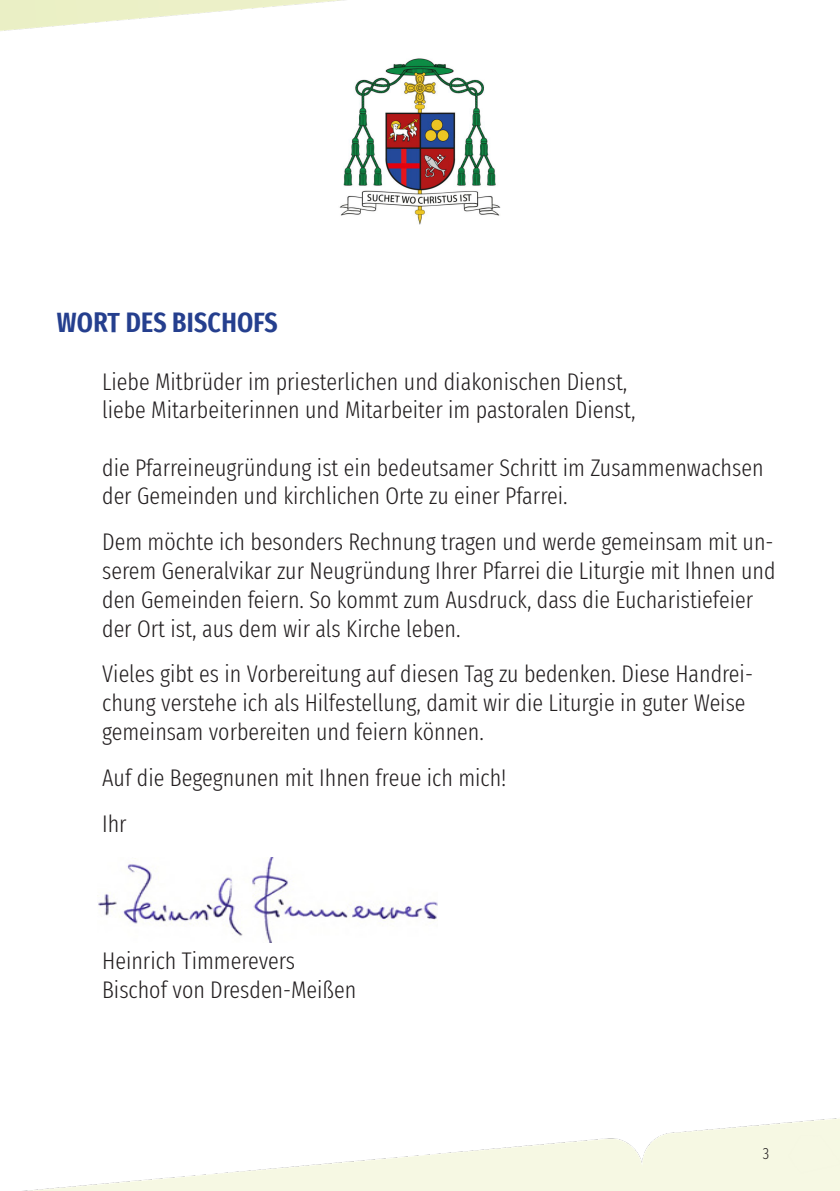
<style>
.page{position:relative;width:840px;height:1191px;background:#fff}
.page>*{position:absolute;margin:0;border:0;box-sizing:border-box;transform-origin:0 0}
.Erste_Hauptüberschri{font:600 extra-condensed 28px "Fira Sans";letter-spacing:.01em;color:#253f8e}
.Fließtext{font:300 extra-condensed 24px/28.8px "Fira Sans";color:#231f20}
.t1{font:300 extra-condensed 16px "Fira Sans";color:#231f20}
</style>
<div class="page">
<img style="left:0;top:0;width:345px;height:31px">
<img style="left:23px;top:1118px;width:816px;height:73px">
<img style="left:339px;top:58px;width:162px;height:166px">
<img style="left:98px;top:857px;width:339px;height:86px">
<p class="Erste_Hauptüberschri" style="left:57px;top:300px;width:222px">WORT DES BISCHOFS</p>
<p class="Fließtext" style="left:102px;top:367px;width:534px">Liebe Mitbrüder im priesterlichen und diakonischen Dienst, liebe Mitarbeiterinnen und Mitarbeiter im pastoralen Dienst,</p>
<p class="Fließtext" style="left:102px;top:453px;width:662px">die Pfarreineugründung ist ein bedeutsamer Schritt im Zusammenwachsen der Gemeinden und kirchlichen Orte zu einer Pfarrei.</p>
<p class="Fließtext" style="left:102px;top:527px;width:674px">Dem möchte ich besonders Rechnung tragen und werde gemeinsam mit un&shy;serem Generalvikar zur Neugründung Ihrer Pfarrei die Liturgie mit Ihnen und den Gemeinden feiern. So kommt zum Ausdruck, dass die Eucharistiefeier der Ort ist, aus dem wir als Kirche leben.</p>
<p class="Fließtext" style="left:102px;top:659px;width:652px">Vieles gibt es in Vorbereitung auf diesen Tag zu bedenken. Diese Handrei&shy;chung verstehe ich als Hilfestellung, damit wir die Liturgie in guter Weise gemeinsam vorbereiten und feiern können.</p>
<p class="Fließtext" style="left:102px;top:763px;width:405px">Auf die Begegnunen mit Ihnen freue ich mich!</p>
<p class="Fließtext" style="left:102px;top:809px;width:26px">Ihr</p>
<p class="Fließtext" style="left:102px;top:946px;width:194px">Heinrich Timmerevers</p>
<p class="Fließtext" style="left:102px;top:975px;width:255px">Bischof von Dresden-Meißen</p>
<p class="t1" style="left:762px;top:1141px;width:8px">3</p>
</div>
